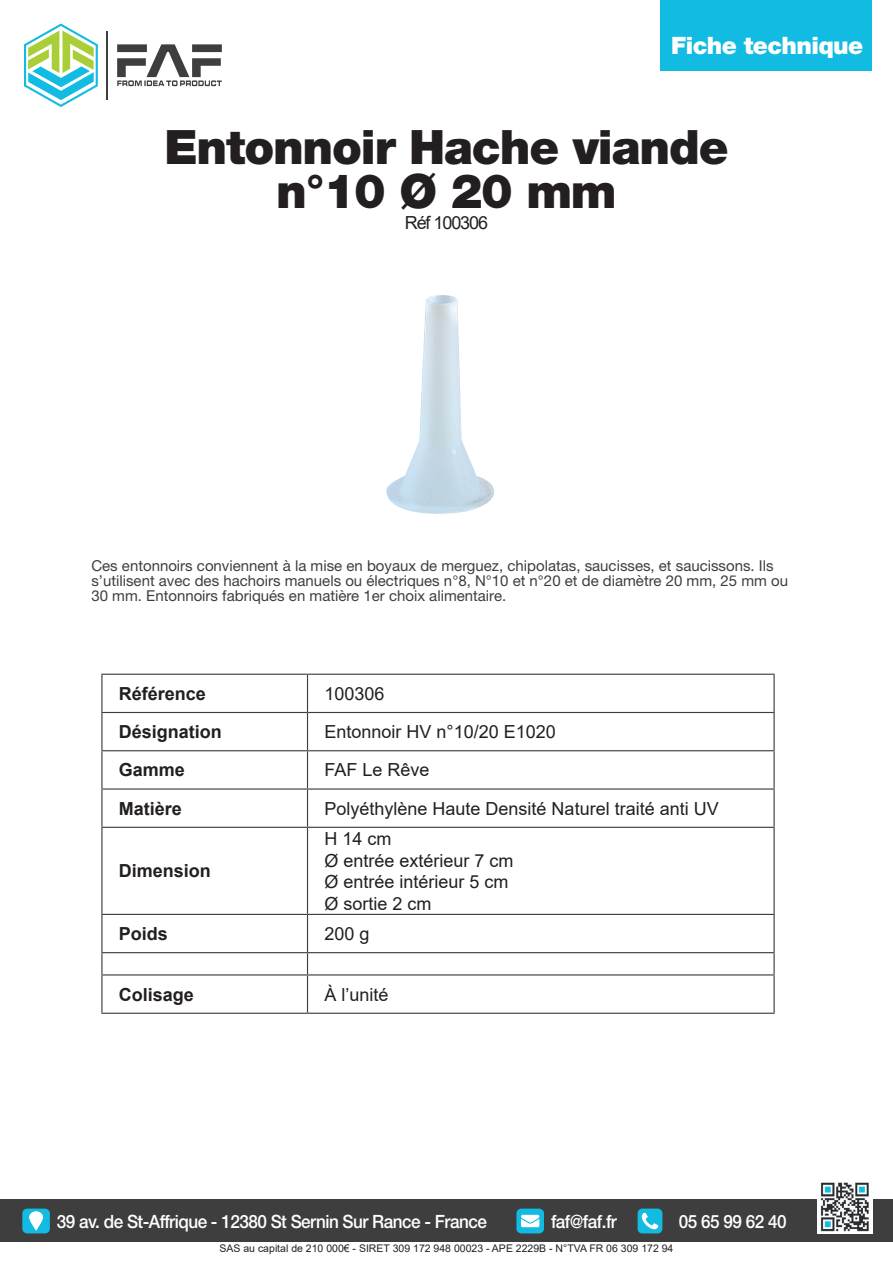
<style>
.page{position:relative;width:893px;height:1263px;background:#fff}
.page>*{position:absolute;margin:0;border:0;box-sizing:border-box;transform-origin:0 0}
.t1{font:900 47.4px/43.3px "Helvetica Neue";letter-spacing:-.025em;color:#231f20;text-align:center}
.t2{font:900 24px "Helvetica Neue";letter-spacing:-.025em;color:#fff}
.t3{font:500 18.3px "Helvetica Neue";letter-spacing:-.03em;color:#fff;scale:.94 1}
.t4{font:18px/21.6px "Arial";color:#231f20}
.t5{font:700 18px "Arial";color:#231f20}
.t6{font:18px "Arial";letter-spacing:-.06em;color:#231f20}
.t7{font:15px/15px "Helvetica Neue";color:#3e3e3f}
.t8{font:10.5px "Arial";color:#231f20}
</style>
<div class="page">
<div style="left:0;top:1199px;width:893px;height:43px;background:#3e3e3f"></div>
<img style="left:818px;top:1182px;width:55px;height:51px">
<div style="left:22px;top:1208px;width:28px;height:25px;background:#11bbe1;border-radius:5px"></div>
<svg style="left:29px;top:1211px;width:14px;height:20px"></svg>
<svg style="left:516px;top:1208px;width:28px;height:25px"></svg>
<svg style="left:638px;top:1208px;width:24px;height:25px"></svg>
<svg style="left:117px;top:44px;width:105px;height:42px"></svg>
<hr style="left:106px;top:31px;width:2px;height:69px;background:#3e3e3f">
<svg style="left:24px;top:24px;width:74px;height:83px"></svg>
<div style="left:660px;top:0;width:212px;height:70px;background:#11bbe1"></div>
<hr style="left:101px;top:674px;width:206px;height:1px;background:#3e3e3f">
<hr style="left:101px;top:675px;width:2px;height:37px;background:#3e3e3f">
<hr style="left:307px;top:674px;width:468px;height:1px;background:#3e3e3f">
<hr style="left:307px;top:675px;width:1px;height:37px;background:#3e3e3f">
<hr style="left:773px;top:675px;width:2px;height:37px;background:#3e3e3f">
<hr style="left:101px;top:712px;width:206px;height:1px;background:#3e3e3f">
<hr style="left:101px;top:713px;width:2px;height:37px;background:#3e3e3f">
<hr style="left:307px;top:712px;width:468px;height:1px;background:#3e3e3f">
<hr style="left:307px;top:713px;width:1px;height:37px;background:#3e3e3f">
<hr style="left:773px;top:713px;width:2px;height:37px;background:#3e3e3f">
<hr style="left:101px;top:750px;width:206px;height:1px;background:#3e3e3f">
<hr style="left:101px;top:751px;width:2px;height:37px;background:#3e3e3f">
<hr style="left:307px;top:750px;width:468px;height:1px;background:#3e3e3f">
<hr style="left:307px;top:751px;width:1px;height:37px;background:#3e3e3f">
<hr style="left:773px;top:751px;width:2px;height:37px;background:#3e3e3f">
<hr style="left:101px;top:788px;width:206px;height:2px;background:#3e3e3f">
<hr style="left:101px;top:790px;width:2px;height:37px;background:#3e3e3f">
<hr style="left:307px;top:788px;width:468px;height:2px;background:#3e3e3f">
<hr style="left:307px;top:790px;width:1px;height:37px;background:#3e3e3f">
<hr style="left:773px;top:790px;width:2px;height:37px;background:#3e3e3f">
<hr style="left:101px;top:915px;width:2px;height:37px;background:#3e3e3f">
<hr style="left:101px;top:952px;width:206px;height:1px;background:#3e3e3f">
<hr style="left:101px;top:953px;width:2px;height:21px;background:#3e3e3f">
<hr style="left:101px;top:974px;width:206px;height:1px;background:#3e3e3f">
<hr style="left:101px;top:975px;width:2px;height:38px;background:#3e3e3f">
<hr style="left:307px;top:975px;width:1px;height:38px;background:#3e3e3f">
<hr style="left:773px;top:975px;width:2px;height:38px;background:#3e3e3f">
<hr style="left:101px;top:1013px;width:206px;height:1px;background:#3e3e3f">
<hr style="left:307px;top:1013px;width:468px;height:1px;background:#3e3e3f">
<hr style="left:307px;top:915px;width:1px;height:37px;background:#3e3e3f">
<hr style="left:773px;top:915px;width:2px;height:37px;background:#3e3e3f">
<hr style="left:307px;top:952px;width:468px;height:1px;background:#3e3e3f">
<svg style="left:307px;top:953px;width:1px;height:21px"></svg>
<hr style="left:773px;top:953px;width:2px;height:21px;background:#3e3e3f">
<hr style="left:307px;top:974px;width:468px;height:1px;background:#3e3e3f">
<hr style="left:101px;top:827px;width:206px;height:1px;background:#3e3e3f">
<hr style="left:101px;top:828px;width:2px;height:86px;background:#3e3e3f">
<hr style="left:101px;top:914px;width:206px;height:1px;background:#3e3e3f">
<hr style="left:307px;top:827px;width:468px;height:1px;background:#3e3e3f">
<hr style="left:307px;top:828px;width:1px;height:86px;background:#3e3e3f">
<hr style="left:773px;top:828px;width:2px;height:86px;background:#3e3e3f">
<hr style="left:307px;top:914px;width:468px;height:1px;background:#3e3e3f">
<img style="left:386px;top:295px;width:108px;height:219px">
<h2 class="t2" style="left:671px;top:31px;width:194px">Fiche technique</h2>
<h1 class="t1" style="left:164px;top:126px;width:566px">Entonnoir Hache viande n°10 Ø 20 mm</h1>
<p class="t6" style="left:405px;top:211px;width:85px">Réf 100306</p>
<p class="t7" style="left:91px;top:558px;width:698px">Ces entonnoirs conviennent à la mise en boyaux de merguez, chipolatas, saucisses, et saucissons. Ils s’utilisent avec des hachoirs manuels ou électriques n°8, N°10 et n°20 et de diamètre 20 mm, 25 mm ou<br>30 mm. Entonnoirs fabriqués en matière 1er choix alimentaire.</p>
<p class="t5" style="left:119px;top:681px;width:89px">Référence</p>
<p class="t4" style="left:325px;top:683px;width:62px">100306</p>
<p class="t5" style="left:119px;top:719px;width:105px">Désignation</p>
<p class="t4" style="left:325px;top:721px;width:233px">Entonnoir HV n°10/20 E1020</p>
<p class="t5" style="left:119px;top:757px;width:68px">Gamme</p>
<p class="t4" style="left:325px;top:759px;width:107px">FAF Le Rêve</p>
<p class="t5" style="left:119px;top:796px;width:65px">Matière</p>
<p class="t4" style="left:325px;top:797px;width:396px">Polyéthylène Haute Densité Naturel traité anti UV</p>
<p class="t5" style="left:119px;top:858px;width:94px">Dimension</p>
<p class="t4" style="left:325px;top:828px;width:191px">H 14 cm<br>Ø entrée extérieur 7 cm<br>Ø entrée intérieur 5 cm<br>Ø sortie 2 cm</p>
<p class="t5" style="left:119px;top:921px;width:51px">Poids</p>
<p class="t4" style="left:325px;top:923px;width:47px">200 g</p>
<p class="t5" style="left:119px;top:982px;width:77px">Colisage</p>
<p class="t4" style="left:325px;top:983px;width:66px">À l’unité</p>
<p class="t3" style="left:57px;top:1211px;width:459px">39 av. de St-Affrique - 12380 St Sernin Sur Rance - France</p>
<p class="t3" style="left:551px;top:1211px;width:72px">faf@faf.fr</p>
<p class="t3" style="left:679px;top:1211px;width:116px">05 65 99 62 40</p>
<p class="t8" style="left:220px;top:1241px;width:455px">SAS au capital de 210 000€ - SIRET 309 172 948 00023 - APE 2229B - N°TVA FR 06 309 172 94</p>
</div>
